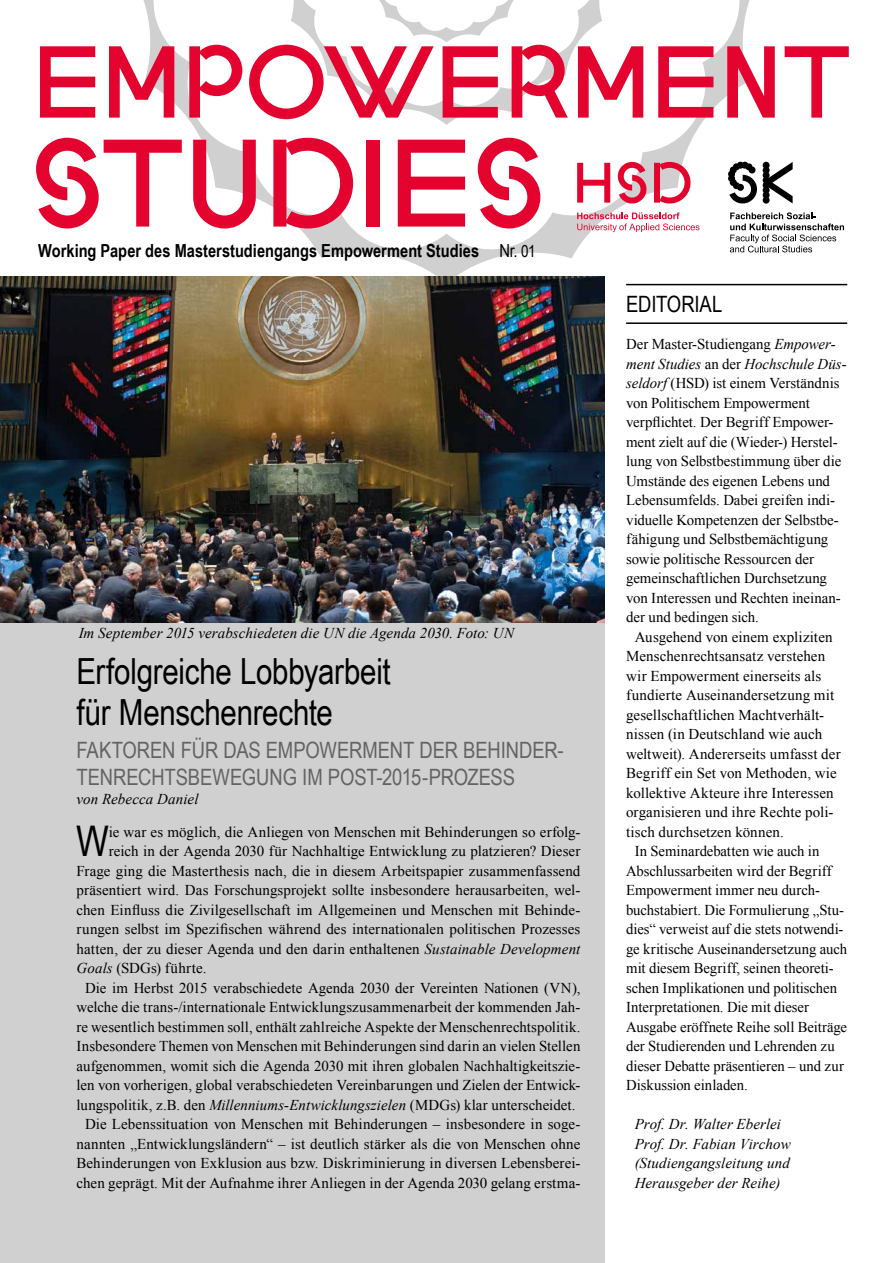
<style>
.page{position:relative;width:893px;height:1263px;background:#d0d0d0}
.page>*{position:absolute;margin:0;border:0;box-sizing:border-box;transform-origin:0 0}
.t1{font:120.6px "HSD Sans";letter-spacing:-.02em;color:#e4032e}
.t2{font:99px "HSD Sans";letter-spacing:-.02em;color:#e4032e}
.t3{font:42.3px "Arial Narrow";color:#000}
.t4{font:36px/40.5px "Arial Narrow";letter-spacing:-.01em;color:#000}
.t5{font:22.5px/27px "Arial Narrow";letter-spacing:-.005em;color:#646363}
.t6{font:22.5px "Arial Narrow";letter-spacing:-.005em;color:#000}
.t7{font:700 18px "Arial Narrow";color:#000}
.t8{font:15px "Times New Roman";color:#000}
.t9{font:italic 15px/19.5px "Times New Roman";letter-spacing:.005em;color:#000}
.t10{font:15px "Times New Roman";letter-spacing:.02em;color:#000}
.s1{font-weight:400}
.s2{font-weight:400;font-size:16.5px}
.s3{font-style:italic}
.s4{font-style:normal}
</style>
<div class="page">
<svg style="left:0;top:0;width:893px;height:277px;background:#f9f9f9"></svg>
<svg style="left:577px;top:162px;width:113px;height:41px"></svg>
<svg style="left:728px;top:162px;width:65px;height:42px;background:#8e8e8e"></svg>
<svg style="left:577px;top:212px;width:123px;height:20px;background:#f2c1cb"></svg>
<svg style="left:730px;top:212px;width:114px;height:40px;background:#ccc"></svg>
<img style="left:0;top:277px;width:606px;height:345px">
<div style="left:606px;top:271px;width:287px;height:992px;background:#fff"></div>
<hr style="left:626px;top:322px;width:221px;height:2px;background:#000">
<hr style="left:626px;top:284px;width:221px;height:1px;background:#000">
<h2 class="t2" style="left:32px;top:30px;width:822px">EMPOWERMENT</h2>
<h1 class="t1" style="left:30px;top:120px;width:518px">STUDIES</h1>
<p class="t7" style="left:38px;top:237px;width:499px">Working Paper des Masterstudiengangs Empowerment Studies <span class="s1">Nr.</span> <span class="s2">01</span></p>
<p class="t9" style="left:79px;top:623px;width:437px">Im September 2015 verabschiedeten die UN die Agenda 2030. Foto: UN</p>
<h3 class="t4" style="left:77px;top:650px;width:316px">Erfolgreiche Lobbyarbeit für Menschenrechte</h3>
<h3 class="t5" style="left:77px;top:735px;width:489px">FAKTOREN FÜR DAS EMPOWERMENT DER BEHINDER-<br>TENRECHTSBEWEGUNG IM POST-2015-PROZESS</h3>
<p class="t9" style="left:77px;top:789px;width:123px">von Rebecca Daniel</p>
<h3 class="t3" style="left:76px;top:810px;width:34px">W</h3>
<p class="t8" style="left:109px;top:822px;width:473px">ie war es möglich, die Anliegen von Menschen mit Behinderungen so erfolg-</p>
<p class="t8" style="left:109px;top:841px;width:473px">reich in der Agenda 2030 für Nachhaltige Entwicklung zu platzieren? Dieser</p>
<p class="t8" style="left:77px;top:861px;width:505px">Frage ging die Masterthesis nach, die in diesem Arbeitspapier zusammenfassend</p>
<p class="t8" style="left:77px;top:880px;width:505px">präsentiert wird. Das Forschungsprojekt sollte insbesondere herausarbeiten, wel-</p>
<p class="t8" style="left:77px;top:900px;width:505px">chen Einfluss die Zivilgesellschaft im Allgemeinen und Menschen mit Behinde-</p>
<p class="t8" style="left:77px;top:919px;width:505px">rungen selbst im Spezifischen während des internationalen politischen Prozesses</p>
<p class="t8" style="left:77px;top:939px;width:505px">hatten, der zu dieser Agenda und den darin enthaltenen <span class="s3">Sustainable Development</span></p>
<p class="t10" style="left:77px;top:958px;width:131px"><span class="s3">Goals</span> (SDGs) führte.</p>
<p class="t8" style="left:85px;top:978px;width:497px">Die im Herbst 2015 verabschiedete Agenda 2030 der Vereinten Nationen (VN),</p>
<p class="t8" style="left:77px;top:997px;width:505px">welche die trans-/internationale Entwicklungszusammenarbeit der kommenden Jah-</p>
<p class="t8" style="left:77px;top:1017px;width:505px">re wesentlich bestimmen soll, enthält zahlreiche Aspekte der Menschenrechtspolitik.</p>
<p class="t8" style="left:77px;top:1036px;width:505px">Insbesondere Themen von Menschen mit Behinderungen sind darin an vielen Stellen</p>
<p class="t8" style="left:77px;top:1056px;width:505px">aufgenommen, womit sich die Agenda 2030 mit ihren globalen Nachhaltigkeitszie-</p>
<p class="t8" style="left:77px;top:1075px;width:505px">len von vorherigen, global verabschiedeten Vereinbarungen und Zielen der Entwick-</p>
<p class="t8" style="left:77px;top:1095px;width:500px">lungspolitik, z.B. den <span class="s3">Millenniums-Entwicklungszielen</span> (MDGs) klar unterscheidet.</p>
<p class="t8" style="left:85px;top:1114px;width:497px">Die Lebenssituation von Menschen mit Behinderungen – insbesondere in soge-</p>
<p class="t8" style="left:77px;top:1134px;width:505px">nannten „Entwicklungsländern“ – ist deutlich stärker als die von Menschen ohne</p>
<p class="t8" style="left:77px;top:1153px;width:505px">Behinderungen von Exklusion aus bzw. Diskriminierung in diversen Lebensberei-</p>
<p class="t8" style="left:77px;top:1173px;width:505px">chen geprägt. Mit der Aufnahme ihrer Anliegen in der Agenda 2030 gelang erstma-</p>
<h3 class="t6" style="left:626px;top:288px;width:98px">EDITORIAL</h3>
<p class="t8" style="left:626px;top:334px;width:211px">Der Master-Studiengang <span class="s3">Empower-</span></p>
<p class="t9" style="left:626px;top:354px;width:222px">ment Studies <span class="s4">an der</span> Hochschule Düs-</p>
<p class="t8" style="left:626px;top:373px;width:215px"><span class="s3">seldorf</span> (HSD) ist einem Verständnis</p>
<p class="t8" style="left:626px;top:393px;width:185px">von Politischem Empowerment</p>
<p class="t8" style="left:626px;top:412px;width:209px">verpflichtet. Der Begriff Empower-</p>
<p class="t8" style="left:626px;top:432px;width:213px">ment zielt auf die (Wieder-) Herstel-</p>
<p class="t8" style="left:626px;top:451px;width:217px">lung von Selbstbestimmung über die</p>
<p class="t8" style="left:626px;top:471px;width:205px">Umstände des eigenen Lebens und</p>
<p class="t8" style="left:626px;top:490px;width:210px">Lebensumfelds. Dabei greifen indi-</p>
<p class="t8" style="left:626px;top:510px;width:214px">viduelle Kompetenzen der Selbstbe-</p>
<p class="t8" style="left:626px;top:529px;width:204px">fähigung und Selbstbemächtigung</p>
<p class="t8" style="left:626px;top:549px;width:189px">sowie politische Ressourcen der</p>
<p class="t8" style="left:626px;top:568px;width:202px">gemeinschaftlichen Durchsetzung</p>
<p class="t8" style="left:626px;top:588px;width:216px">von Interessen und Rechten ineinan-</p>
<p class="t8" style="left:626px;top:607px;width:134px">der und bedingen sich.</p>
<p class="t8" style="left:635px;top:627px;width:199px">Ausgehend von einem expliziten</p>
<p class="t8" style="left:626px;top:646px;width:200px">Menschenrechtsansatz verstehen</p>
<p class="t8" style="left:626px;top:666px;width:197px">wir Empowerment einerseits als</p>
<p class="t8" style="left:626px;top:685px;width:209px">fundierte Auseinandersetzung mit</p>
<p class="t8" style="left:626px;top:705px;width:199px">gesellschaftlichen Machtverhält-</p>
<p class="t8" style="left:626px;top:724px;width:198px">nissen (in Deutschland wie auch</p>
<p class="t8" style="left:626px;top:744px;width:216px">weltweit). Andererseits umfasst der</p>
<p class="t8" style="left:626px;top:763px;width:212px">Begriff ein Set von Methoden, wie</p>
<p class="t8" style="left:626px;top:783px;width:209px">kollektive Akteure ihre Interessen</p>
<p class="t8" style="left:626px;top:802px;width:209px">organisieren und ihre Rechte poli-</p>
<p class="t8" style="left:626px;top:822px;width:159px">tisch durchsetzen können.</p>
<p class="t8" style="left:635px;top:841px;width:186px">In Seminardebatten wie auch in</p>
<p class="t8" style="left:626px;top:861px;width:207px">Abschlussarbeiten wird der Begriff</p>
<p class="t8" style="left:626px;top:880px;width:195px">Empowerment immer neu durch-</p>
<p class="t8" style="left:626px;top:900px;width:219px">buchstabiert. Die Formulierung „Stu-</p>
<p class="t8" style="left:626px;top:919px;width:219px">dies“ verweist auf die stets notwendi-</p>
<p class="t8" style="left:626px;top:939px;width:222px">ge kritische Auseinandersetzung auch</p>
<p class="t8" style="left:626px;top:958px;width:209px">mit diesem Begriff, seinen theoreti-</p>
<p class="t8" style="left:626px;top:978px;width:212px">schen Implikationen und politischen</p>
<p class="t8" style="left:626px;top:997px;width:184px">Interpretationen. Die mit dieser</p>
<p class="t8" style="left:626px;top:1017px;width:222px">Ausgabe eröffnete Reihe soll Beiträge</p>
<p class="t8" style="left:626px;top:1036px;width:210px">der Studierenden und Lehrenden zu</p>
<p class="t8" style="left:626px;top:1056px;width:219px">dieser Debatte präsentieren – und zur</p>
<p class="t8" style="left:626px;top:1075px;width:123px">Diskussion einladen.</p>
<p class="t9" style="left:635px;top:1114px;width:158px">Prof. Dr. Walter Eberlei<br>Prof. Dr. Fabian Virchow (Studiengangsleitung und<br>Herausgeber der Reihe)</p>
</div>
